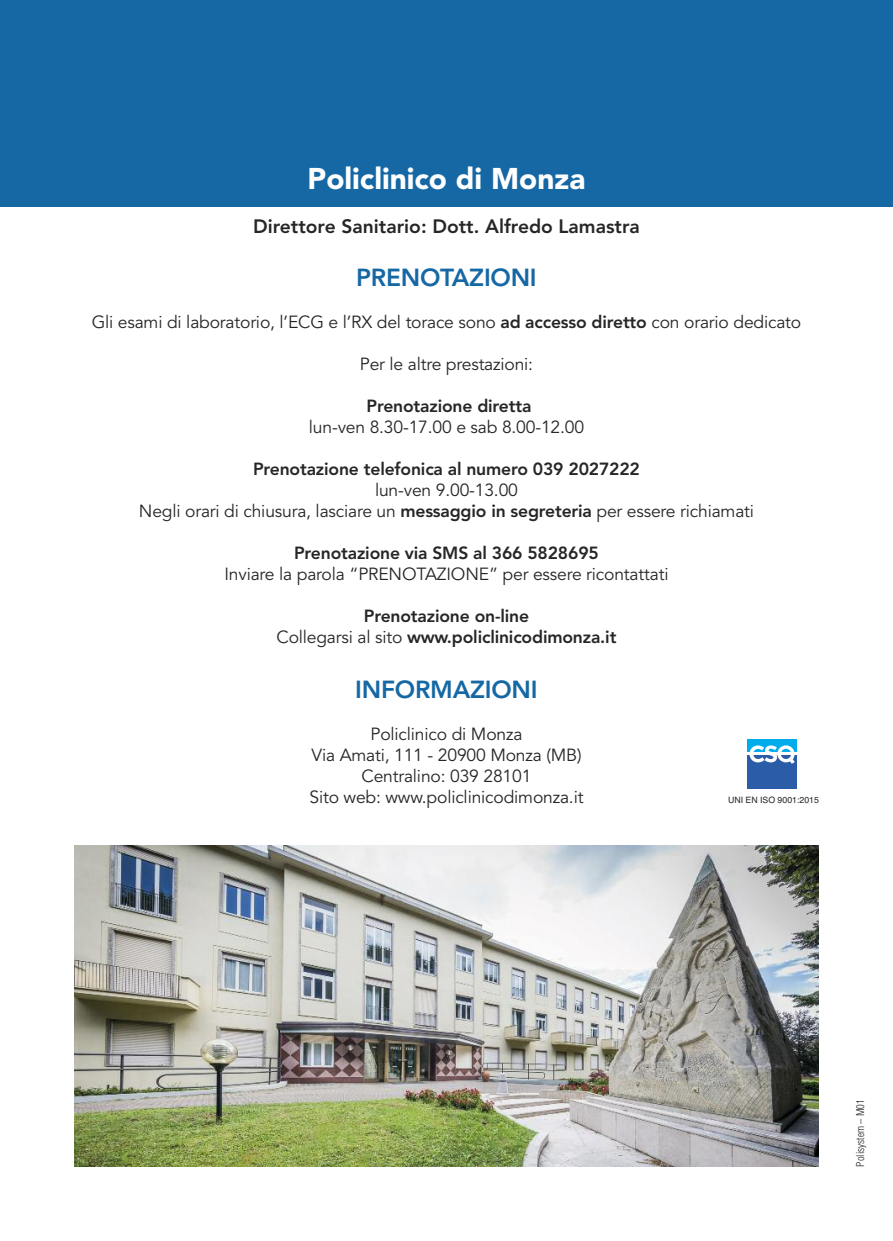
<style>
.page{position:relative;width:893px;height:1241px;background:#fff}
.page>*{position:absolute;margin:0;border:0;box-sizing:border-box;transform-origin:0 0}
.t1{font:900 29.75px "Avenir";color:#fff}
.t2{font:800 24.5px "Avenir";letter-spacing:-.01em;color:#1668a4}
.t3{font:800 19.25px "Avenir";color:#272526}
.t4{font:17.5px/21px "Avenir";letter-spacing:-.01em;color:#272526;text-align:center}
.t5{font:800 17.5px/21px "Avenir";letter-spacing:-.01em;color:#272526;text-align:center}
.t6{font:300 condensed 10.5px "Helvetica";color:#272526}
.t7{font:8.75px "Helvetica";color:#272526}
.s1{font-weight:800}
.s2{font-weight:400}
</style>
<div class="page">
<div style="left:0;top:0;width:893px;height:206px;background:#1668a4"></div>
<img style="left:74px;top:845px;width:745px;height:321px">
<div style="left:747px;top:739px;width:50px;height:50px;background:#2a5ca7"></div>
<div style="left:747px;top:739px;width:50px;height:13px;background:#00acec"></div>
<svg style="left:749px;top:745px;width:46px;height:18px"></svg>
<hr style="left:747px;top:752px;width:50px;height:2px;background:#fefefe">
<h1 class="t1" style="left:308px;top:153px;width:279px">Policlinico di Monza</h1>
<p class="t3" style="left:253px;top:211px;width:388px">Direttore Sanitario: Dott. Alfredo Lamastra</p>
<h2 class="t2" style="left:356px;top:258px;width:182px">PRENOTAZIONI</h2>
<p class="t4" style="left:92px;top:312px;width:711px">Gli esami di laboratorio, l’ECG e l’RX del torace sono <span class="s1">ad accesso diretto</span> con orario dedicato</p>
<p class="t4" style="left:360px;top:354px;width:175px">Per le altre prestazioni:</p>
<p class="t5" style="left:367px;top:395px;width:166px">Prenotazione diretta</p>
<p class="t4" style="left:309px;top:417px;width:277px">lun-ven 8.30-17.00 e sab 8.00-12.00</p>
<p class="t5" style="left:253px;top:458px;width:388px">Prenotazione telefonica al numero 039 2027222</p>
<p class="t4" style="left:139px;top:480px;width:617px">lun-ven 9.00-13.00<br>Negli orari di chiusura, lasciare un <span class="s1">messaggio in segreteria</span> per essere richiamati</p>
<p class="t5" style="left:294px;top:542px;width:306px">Prenotazione via SMS al 366 5828695</p>
<p class="t4" style="left:224px;top:564px;width:446px">Inviare la parola “PRENOTAZIONE” per essere ricontattati</p>
<p class="t5" style="left:276px;top:605px;width:341px">Prenotazione on-line<br><span class="s2">Collegarsi al sito</span> www.policlinicodimonza.it</p>
<h2 class="t2" style="left:355px;top:670px;width:184px">INFORMAZIONI</h2>
<p class="t4" style="left:309px;top:723px;width:275px">Policlinico di Monza<br>Via Amati, 111 - 20900 Monza (MB)<br>Centralino: 039 28101<br>Sito web: www.policlinicodimonza.it</p>
<p class="t7" style="left:728px;top:794px;width:92px">UNI EN ISO 9001:2015</p>
<p class="t6" style="left:854px;top:1166px;width:69px;rotate:-90deg">Polisystem – M01</p>
</div>
